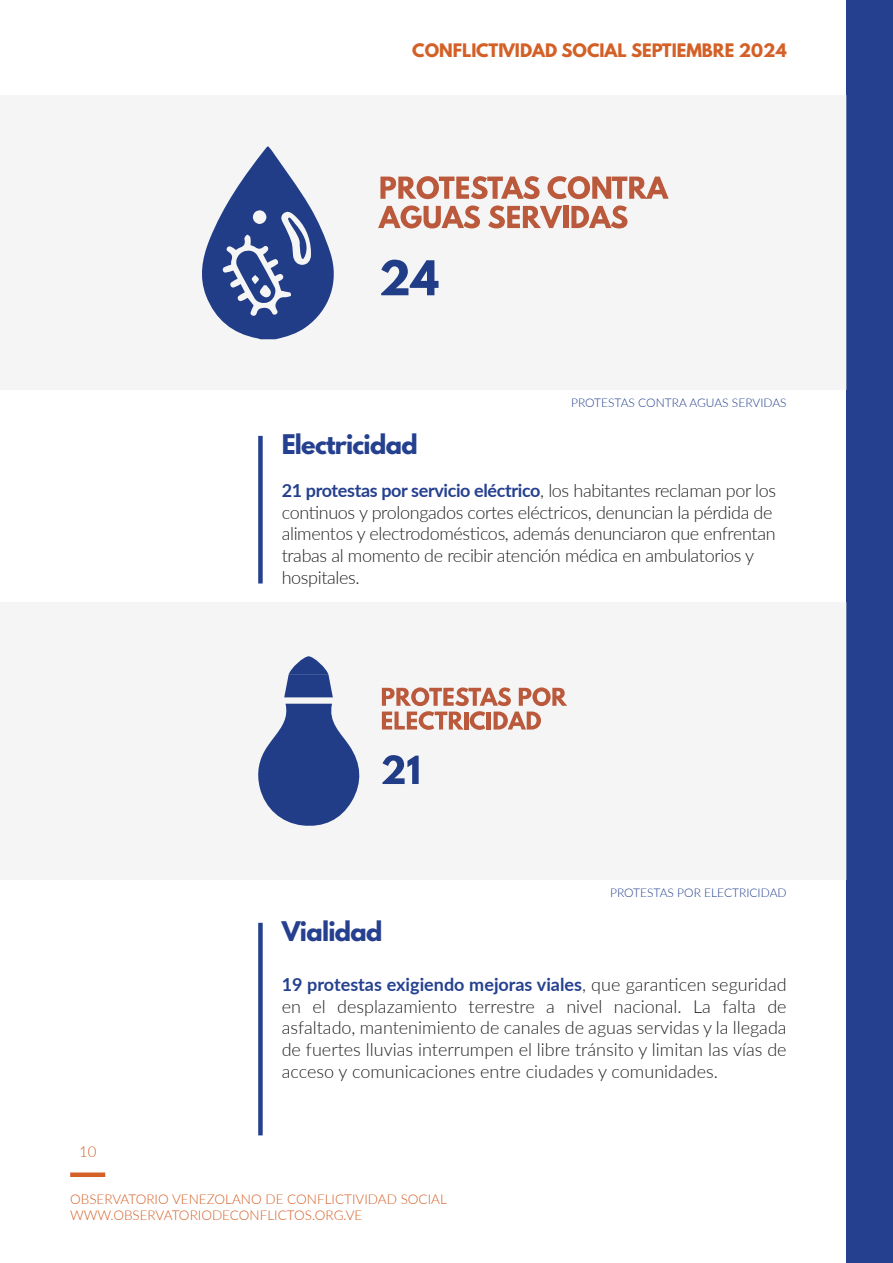
<style>
.page{position:relative;width:893px;height:1263px;background:#fff}
.page>*{position:absolute;margin:0;border:0;box-sizing:border-box;transform-origin:0 0}
.t1{font:700 24px "League Spartan";letter-spacing:-.03em;color:#25408f}
.t2{font:300 18px/21.6px "Lato";letter-spacing:-.02em;color:#231f20}
.t3{font:700 16.5px "League Spartan";color:#d36027}
.t4{font:300 15px "Lato";color:#d36027}
.t5{font:300 13.5px/16.2px "Lato";color:#d36027}
.t6{font:300 12px "Lato";color:#25408f}
.s1{font-weight:700;color:#25408f}
</style>
<div class="page">
<div style="left:846px;top:0;width:47px;height:1263px;background:#25408f"></div>
<div style="left:70px;top:1172px;width:35px;height:5px;background:#d36027"></div>
<div style="left:0;top:602px;width:846px;height:278px;background:#f5f5f5"></div>
<div style="left:258px;top:436px;width:5px;height:147px;background:#25408f"></div>
<div style="left:0;top:96px;width:846px;height:294px;background:#f5f5f5"></div>
<svg style="left:381px;top:260px;width:57px;height:35px"></svg>
<svg style="left:380px;top:176px;width:160px;height:23px"></svg>
<svg style="left:547px;top:176px;width:122px;height:23px"></svg>
<svg style="left:378px;top:205px;width:102px;height:23px"></svg>
<svg style="left:488px;top:205px;width:74px;height:23px"></svg>
<div style="left:563px;top:206px;width:5px;height:22px;background:#ba593b"></div>
<svg style="left:571px;top:205px;width:56px;height:23px"></svg>
<svg style="left:202px;top:146px;width:132px;height:193px"></svg>
<svg style="left:382px;top:755px;width:37px;height:29px"></svg>
<svg style="left:382px;top:687px;width:185px;height:43px"></svg>
<svg style="left:258px;top:704px;width:102px;height:122px"></svg>
<svg style="left:284px;top:656px;width:49px;height:41px"></svg>
<div style="left:258px;top:923px;width:5px;height:212px;background:#25408f"></div>
<p class="t3" style="left:412px;top:37px;width:376px">CONFLICTIVIDAD SOCIAL SEPTIEMBRE 2024</p>
<p class="t6" style="left:571px;top:394px;width:217px">PROTESTAS CONTRA AGUAS SERVIDAS</p>
<p class="t1" style="left:282px;top:425px;width:138px">Electricidad</p>
<p class="t2" style="left:282px;top:479px;width:496px"><span class="s1">21 protestas por servicio eléctrico</span>, los habitantes reclaman por los continuos y prolongados cortes eléctricos, denuncian la pérdida de alimentos y electrodomésticos, además denunciaron que enfrentan trabas al momento de recibir atención médica en ambulatorios y hospitales.</p>
<p class="t6" style="left:610px;top:884px;width:178px">PROTESTAS POR ELECTRICIDAD</p>
<p class="t4" style="left:79px;top:1141px;width:19px">10</p>
<p class="t1" style="left:282px;top:912px;width:102px">Vialidad</p>
<p class="t2" style="left:282px;top:973px;width:506px;text-align:justify"><span class="s1">19 protestas exigiendo mejoras viales</span>, que garanticen seguridad en el desplazamiento terrestre a nivel nacional. La falta de asfaltado, mantenimiento de canales de aguas servidas y la llegada de fuertes lluvias interrumpen el libre tránsito y limitan las vías de acceso y comunicaciones entre ciudades y comunidades.</p>
<p class="t5" style="left:70px;top:1190px;width:378px">OBSERVATORIO VENEZOLANO DE CONFLICTIVIDAD SOCIAL<br>WWW.OBSERVATORIODECONFLICTOS.ORG.VE</p>
</div>
